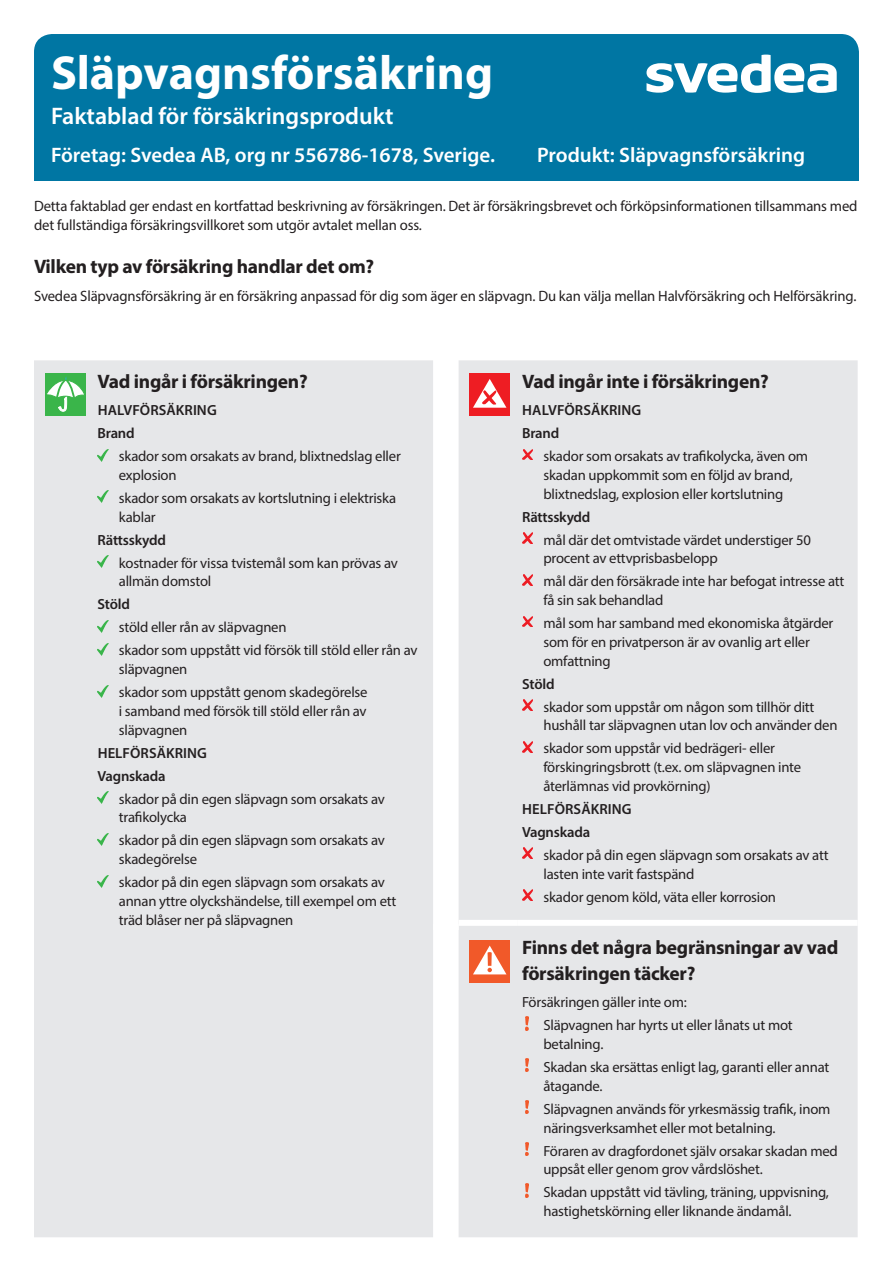
<style>
.page{position:relative;width:893px;height:1263px;background:#fff}
.page>*{position:absolute;margin:0;border:0;box-sizing:border-box;transform-origin:0 0}
.Form_title{font:700 48px "Myriad Pro";color:#fff}
.Form_sub_title{font:600 24px "Myriad Pro";color:#fff}
.Company_Product_head{font:600 21px "Myriad Pro";color:#fff}
.Cover_subhead{font:700 19.5px/25.5px "Myriad Pro";letter-spacing:-.015em;color:#231f20}
.Form_intro{font:15px/19.5px "Myriad Pro";letter-spacing:-.01em;color:#231f20}
.Covered_bullets{font:14.7px/18.8px "Myriad Pro";letter-spacing:-.015em;color:#231f20}
.Covered_bullets-2{font:600 14.7px "Myriad Pro";letter-spacing:-.005em;color:#231f20}
</style>
<div class="page">
<div style="left:34px;top:34px;width:825px;height:147px;background:#0076a3;border-radius:18px"></div>
<div style="left:34px;top:360px;width:824px;height:877px;background:#e6e7e9"></div>
<div style="left:459px;top:920px;width:59px;height:6px;background:#fff"></div>
<div style="left:518px;top:920px;width:340px;height:6px;background:#fff"></div>
<div style="left:433px;top:924px;width:26px;height:6px;background:#fff"></div>
<div style="left:45px;top:373px;width:41px;height:43px;background:#3ab54a"></div>
<svg style="left:47px;top:376px;width:37px;height:36px"></svg>
<svg style="left:98px;top:449px;width:10px;height:12px"></svg>
<svg style="left:98px;top:491px;width:10px;height:12px"></svg>
<svg style="left:98px;top:556px;width:10px;height:11px"></svg>
<svg style="left:98px;top:620px;width:10px;height:12px"></svg>
<svg style="left:98px;top:643px;width:10px;height:12px"></svg>
<svg style="left:98px;top:685px;width:10px;height:12px"></svg>
<svg style="left:98px;top:792px;width:10px;height:11px"></svg>
<svg style="left:98px;top:833px;width:10px;height:12px"></svg>
<svg style="left:98px;top:875px;width:10px;height:12px"></svg>
<div style="left:469px;top:373px;width:41px;height:43px;background:#ee1d23"></div>
<svg style="left:473px;top:379px;width:33px;height:29px"></svg>
<svg style="left:522px;top:449px;width:11px;height:11px"></svg>
<svg style="left:522px;top:533px;width:11px;height:10px"></svg>
<svg style="left:522px;top:574px;width:11px;height:11px"></svg>
<svg style="left:522px;top:616px;width:11px;height:11px"></svg>
<svg style="left:522px;top:700px;width:11px;height:10px"></svg>
<svg style="left:522px;top:741px;width:11px;height:11px"></svg>
<svg style="left:522px;top:848px;width:11px;height:11px"></svg>
<svg style="left:522px;top:890px;width:11px;height:10px"></svg>
<div style="left:469px;top:940px;width:41px;height:42px;background:#f15929"></div>
<svg style="left:473px;top:945px;width:33px;height:29px"></svg>
<svg style="left:525px;top:1017px;width:4px;height:13px"></svg>
<svg style="left:525px;top:1059px;width:4px;height:13px"></svg>
<img style="left:525px;top:1100px;width:4px;height:14px">
<svg style="left:525px;top:1142px;width:4px;height:13px"></svg>
<svg style="left:525px;top:1184px;width:4px;height:13px"></svg>
<svg style="left:646px;top:55px;width:191px;height:38px"></svg>
<p class="Form_title" style="left:51px;top:41px;width:444px">Släpvagnsförsäkring</p>
<p class="Form_sub_title" style="left:51px;top:100px;width:344px">Faktablad för försäkringsprodukt</p>
<p class="Company_Product_head" style="left:51px;top:141px;width:445px">Företag: Svedea AB, org nr 556786-1678, Sverige.</p>
<p class="Company_Product_head" style="left:537px;top:141px;width:270px">Produkt: Släpvagnsförsäkring</p>
<p class="Form_intro" style="left:34px;top:196px;width:825px">Detta faktablad ger endast en kortfattad beskrivning av försäkringen. Det är försäkringsbrevet och förköpsinformationen tillsammans med det fullständiga försäkringsvillkoret som utgör avtalet mellan oss.</p>
<p class="Cover_subhead" style="left:34px;top:253px;width:342px">Vilken typ av försäkring handlar det om?</p>
<p class="Form_intro" style="left:34px;top:286px;width:824px">Svedea Släpvagnsförsäkring är en försäkring anpassad för dig som äger en släpvagn. Du kan välja mellan Halvförsäkring och Helförsäkring.</p>
<p class="Cover_subhead" style="left:98px;top:368px;width:212px">Vad ingår i försäkringen?</p>
<p class="Covered_bullets-2" style="left:98px;top:401px;width:121px">HALVFÖRSÄKRING</p>
<p class="Covered_bullets-2" style="left:98px;top:424px;width:39px">Brand</p>
<p class="Covered_bullets" style="left:119px;top:446px;width:283px">skador som orsakats av brand, blixtnedslag eller explosion</p>
<p class="Covered_bullets" style="left:119px;top:488px;width:279px">skador som orsakats av kortslutning i elektriska kablar</p>
<p class="Covered_bullets-2" style="left:98px;top:530px;width:70px">Rättsskydd</p>
<p class="Covered_bullets" style="left:119px;top:553px;width:281px">kostnader för vissa tvistemål som kan prövas av allmän domstol</p>
<p class="Covered_bullets-2" style="left:98px;top:595px;width:34px">Stöld</p>
<p class="Covered_bullets" style="left:119px;top:618px;width:169px">stöld eller rån av släpvagnen</p>
<p class="Covered_bullets" style="left:119px;top:641px;width:300px">skador som uppstått vid försök till stöld eller rån av släpvagnen</p>
<p class="Covered_bullets" style="left:119px;top:682px;width:250px;text-align:justify">skador som uppstått genom skadegörelse i samband med försök till stöld eller rån av släpvagnen</p>
<p class="Covered_bullets-2" style="left:98px;top:743px;width:111px">HELFÖRSÄKRING</p>
<p class="Covered_bullets-2" style="left:98px;top:766px;width:70px">Vagnskada</p>
<p class="Covered_bullets" style="left:119px;top:789px;width:268px">skador på din egen släpvagn som orsakats av trafikolycka</p>
<p class="Covered_bullets" style="left:119px;top:831px;width:268px">skador på din egen släpvagn som orsakats av skadegörelse</p>
<p class="Covered_bullets" style="left:119px;top:872px;width:279px">skador på din egen släpvagn som orsakats av annan yttre olyckshändelse, till exempel om ett träd blåser ner på släpvagnen</p>
<p class="Cover_subhead" style="left:522px;top:368px;width:248px">Vad ingår inte i försäkringen?</p>
<p class="Covered_bullets-2" style="left:522px;top:401px;width:121px">HALVFÖRSÄKRING</p>
<p class="Covered_bullets-2" style="left:522px;top:424px;width:39px">Brand</p>
<p class="Covered_bullets" style="left:543px;top:446px;width:266px">skador som orsakats av trafikolycka, även om skadan uppkommit som en följd av brand, blixtnedslag, explosion eller kortslutning</p>
<p class="Covered_bullets-2" style="left:522px;top:507px;width:70px">Rättsskydd</p>
<p class="Covered_bullets" style="left:543px;top:530px;width:269px">mål där det omtvistade värdet understiger 50 procent av ettvprisbasbelopp</p>
<p class="Covered_bullets" style="left:543px;top:572px;width:302px">mål där den försäkrade inte har befogat intresse att få sin sak behandlad</p>
<p class="Covered_bullets" style="left:543px;top:613px;width:291px">mål som har samband med ekonomiska åtgärder som för en privatperson är av ovanlig art eller omfattning</p>
<p class="Covered_bullets-2" style="left:522px;top:674px;width:34px">Stöld</p>
<p class="Covered_bullets" style="left:543px;top:697px;width:296px">skador som uppstår om någon som tillhör ditt hushåll tar släpvagnen utan lov och använder den</p>
<p class="Covered_bullets" style="left:543px;top:739px;width:259px">skador som uppstår vid bedrägeri- eller förskingringsbrott (t.ex. om släpvagnen inte återlämnas vid provkörning)</p>
<p class="Covered_bullets-2" style="left:522px;top:799px;width:111px">HELFÖRSÄKRING</p>
<p class="Covered_bullets-2" style="left:522px;top:822px;width:70px">Vagnskada</p>
<p class="Covered_bullets" style="left:543px;top:845px;width:287px">skador på din egen släpvagn som orsakats av att lasten inte varit fastspänd</p>
<p class="Covered_bullets" style="left:543px;top:887px;width:234px">skador genom köld, väta eller korrosion</p>
<p class="Cover_subhead" style="left:522px;top:934px;width:318px">Finns det några begränsningar av vad försäkringen täcker?</p>
<p class="Covered_bullets" style="left:522px;top:993px;width:166px">Försäkringen gäller inte om:</p>
<p class="Covered_bullets" style="left:543px;top:1016px;width:251px">Släpvagnen har hyrts ut eller lånats ut mot betalning.</p>
<p class="Covered_bullets" style="left:543px;top:1057px;width:287px">Skadan ska ersättas enligt lag, garanti eller annat åtagande.</p>
<p class="Covered_bullets" style="left:543px;top:1099px;width:288px">Släpvagnen används för yrkesmässig trafik, inom näringsverksamhet eller mot betalning.</p>
<p class="Covered_bullets" style="left:543px;top:1141px;width:296px">Föraren av dragfordonet själv orsakar skadan med uppsåt eller genom grov vårdslöshet.</p>
<p class="Covered_bullets" style="left:543px;top:1183px;width:287px">Skadan uppstått vid tävling, träning, uppvisning, hastighetskörning eller liknande ändamål.</p>
</div>
